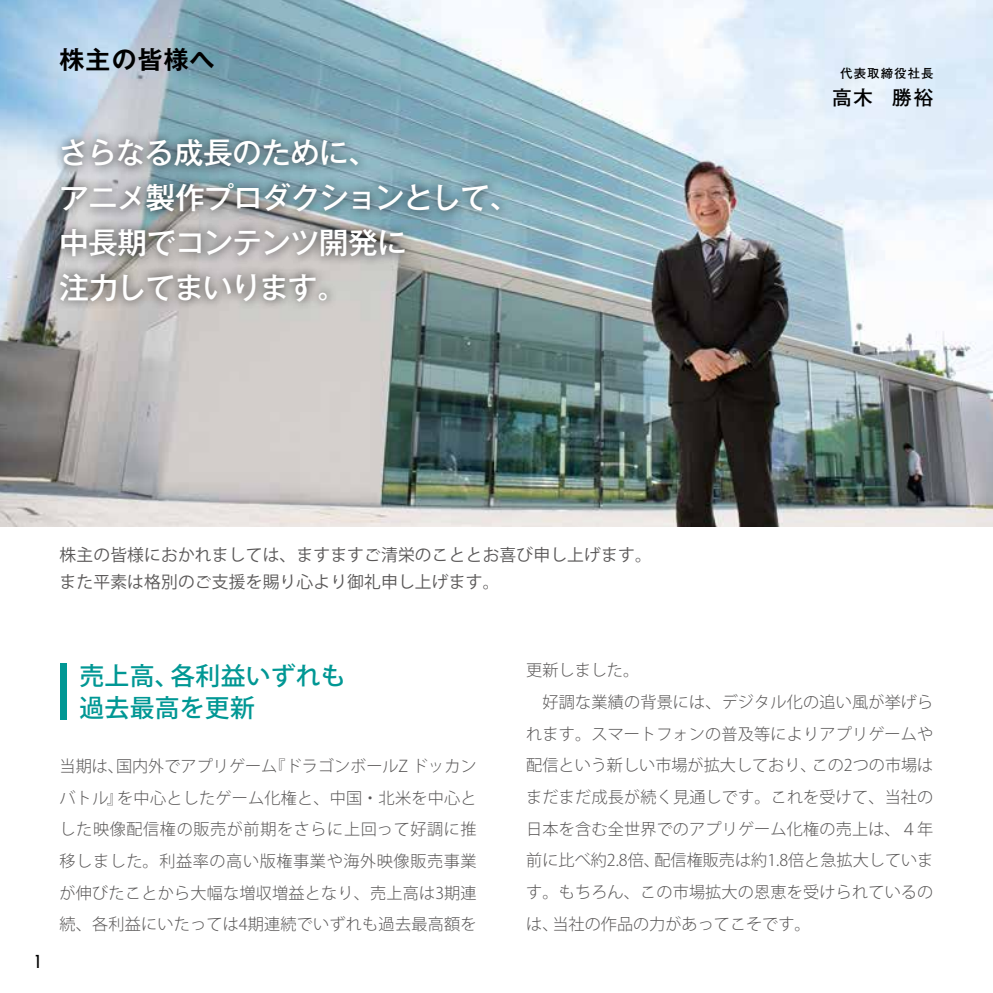
<style>
.page{position:relative;width:993px;height:993px;background:#fff}
.page>*{position:absolute;margin:0;border:0;box-sizing:border-box;transform-origin:0 0}
.t1{font:500 29.75px/44.6px "Gothic MB101 Pr 6 N";letter-spacing:-.03em;color:#fff}
.t2{font:500 24.85px/32.2px "Koz Go Pr 6 N";letter-spacing:.01em;color:#009794}
.t3{font:700 24.85px "Gothic MB101 Pro De";letter-spacing:.05em;color:#000}
.t4{font:700 19.78px "Futo Go B101 Pr 5";color:#000}
.t5{font:condensed 17.32px "Futura Std";color:#000}
.t6{font:16.8px/27.3px "Koz Go Pro";letter-spacing:.01em;color:#595757}
.t7{font:300 16.1px/31.7px "Koz Go Pro";letter-spacing:.01em;color:#595757;text-align:justify}
.t8{font:700 12.42px "Futo Go B101 Pr 5";letter-spacing:.09em;color:#000}
</style>
<div class="page">
<img style="left:0;top:0;width:992px;height:526px">
<div style="left:51px;top:129px;width:458px;height:182px;background:#000;opacity:.8"></div>
<div style="left:60px;top:662px;width:6px;height:57px;background:#009794"></div>
<h2 class="t3" style="left:60px;top:39px;width:157px">株主の皆様へ</h2>
<h1 class="t1" style="left:59px;top:129px;width:461px">さらなる成長のために、<br>アニメ製作プロダクションとして、中長期でコンテンツ開発に<br>注力してまいります。</h1>
<p class="t8" style="left:839px;top:63px;width:95px">代表取締役社長</p>
<p class="t4" style="left:831px;top:82px;width:103px">高木 勝裕</p>
<p class="t6" style="left:60px;top:541px;width:593px">株主の皆様におかれましては、ますますご清栄のこととお喜び申し上げます。また平素は格別のご支援を賜り心より御礼申し上げます。</p>
<p class="t5" style="left:34px;top:950px;width:9px">1</p>
<h2 class="t2" style="left:79px;top:659px;width:268px">売上高、各利益いずれも過去最高を更新</h2>
<p class="t7" style="left:60px;top:750px;width:418px">当期は、国内外でアプリゲーム『ドラゴンボールZ ドッカンバトル』を中心としたゲーム化権と、中国・北米を中心とした映像配信権の販売が前期をさらに上回って好調に推移しました。利益率の高い版権事業や海外映像販売事業が伸びたことから大幅な増収増益となり、売上高は3期連続、各利益にいたっては4期連続でいずれも過去最高額を</p>
<p class="t7" style="left:526px;top:654px;width:408px;text-align:left">更新しました。<br>　好調な業績の背景には、デジタル化の追い風が挙げられます。スマートフォンの普及等によりアプリゲームや配信という新しい市場が拡大しており、この2つの市場はまだまだ成長が続く見通しです。これを受けて、当社の日本を含む全世界でのアプリゲーム化権の売上は、４年前に比べ約2.8倍、配信権販売は約1.8倍と急拡大しています。もちろん、この市場拡大の恩恵を受けられているのは、当社の作品の力があってこそです。</p>
</div>
